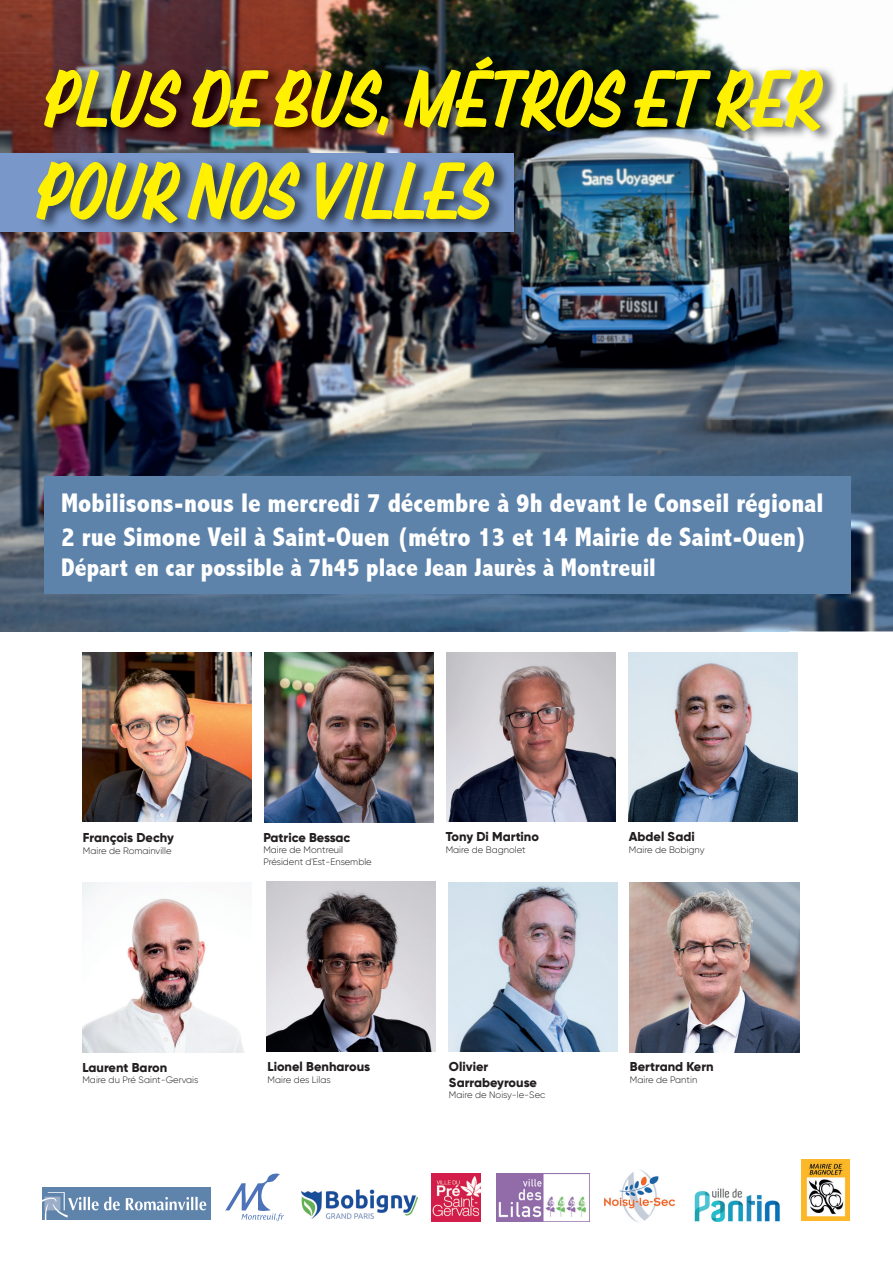
<style>
.page{position:relative;width:893px;height:1263px;background:#fff}
.page>*{position:absolute;margin:0;border:0;box-sizing:border-box;transform-origin:0 0}
.t1{font:800 condensed 27px/34.2px "Abadi";color:#fff}
.t2{font:800 condensed 25.5px "Abadi";color:#fff}
.t3{font:800 12.9px/15.1px "Gilroy";color:#231f20}
.t4{font:300 9.3px/11.7px "Gilroy";color:#231f20}
</style>
<div class="page">
<img style="left:0;top:0;width:726px;height:52px">
<img style="left:0;top:52px;width:52px;height:101px">
<img style="left:788px;top:83px;width:105px;height:548px">
<img style="left:52px;top:147px;width:736px;height:11px">
<img style="left:473px;top:158px;width:315px;height:473px">
<img style="left:0;top:232px;width:262px;height:399px">
<img style="left:262px;top:278px;width:211px;height:353px">
<div style="left:0;top:153px;width:514px;height:79px;background:#7997c9"></div>
<div style="left:44px;top:476px;width:806px;height:117px;background:#5d83ab"></div>
<img style="left:264px;top:653px;width:170px;height:169px">
<img style="left:267px;top:882px;width:169px;height:169px">
<img style="left:82px;top:883px;width:162px;height:169px">
<img style="left:82px;top:652px;width:170px;height:169px">
<img style="left:447px;top:653px;width:169px;height:168px">
<img style="left:448px;top:882px;width:170px;height:169px">
<img style="left:628px;top:653px;width:169px;height:168px">
<img style="left:630px;top:883px;width:169px;height:169px">
<img style="left:61px;top:160px;width:449px;height:75px">
<img style="left:35px;top:161px;width:460px;height:117px">
<img style="left:44px;top:52px;width:795px;height:95px">
<img style="left:43px;top:56px;width:781px;height:80px">
<svg style="left:225px;top:1173px;width:59px;height:48px"></svg>
<img style="left:302px;top:1189px;width:116px;height:29px">
<img style="left:801px;top:1160px;width:48px;height:60px">
<img style="left:604px;top:1169px;width:71px;height:53px">
<img style="left:432px;top:1173px;width:48px;height:48px">
<img style="left:694px;top:1188px;width:86px;height:34px">
<img style="left:496px;top:1174px;width:94px;height:47px">
<img style="left:43px;top:1187px;width:168px;height:32px">
<h1 class="t1" style="left:61px;top:485px;width:764px">Mobilisons-nous le mercredi 7 décembre à 9h devant le Conseil régional<br>2 rue Simone Veil à Saint-Ouen (métro 13 et 14 Mairie de Saint-Ouen)</h1>
<h2 class="t2" style="left:61px;top:553px;width:596px">Départ en car possible à 7h45 place Jean Jaurès à Montreuil</h2>
<h3 class="t3" style="left:83px;top:830px;width:93px">François Dechy</h3>
<p class="t4" style="left:83px;top:844px;width:90px">Maire de Romainville</p>
<h3 class="t3" style="left:263px;top:829px;width:89px">Patrice Bessac</h3>
<p class="t4" style="left:263px;top:844px;width:110px">Maire de Montreuil<br>Président d'Est-Ensemble</p>
<h3 class="t3" style="left:446px;top:829px;width:95px">Tony Di Martino</h3>
<p class="t4" style="left:446px;top:844px;width:81px">Maire de Bagnolet</p>
<h3 class="t3" style="left:82px;top:1059px;width:86px">Laurent Baron</h3>
<p class="t4" style="left:82px;top:1074px;width:118px">Maire du Pré Saint-Gervais</p>
<h3 class="t3" style="left:268px;top:1059px;width:104px">Lionel Benharous</h3>
<p class="t4" style="left:268px;top:1074px;width:65px">Maire des Lilas</p>
<h3 class="t3" style="left:449px;top:1059px;width:90px">Olivier<br>Sarrabeyrouse</h3>
<p class="t4" style="left:449px;top:1089px;width:98px">Maire de Noisy-le-Sec</p>
<h3 class="t3" style="left:629px;top:829px;width:67px">Abdel Sadi</h3>
<p class="t4" style="left:629px;top:844px;width:77px">Maire de Bobigny</p>
<h3 class="t3" style="left:630px;top:1059px;width:85px">Bertrand Kern</h3>
<p class="t4" style="left:630px;top:1074px;width:69px">Maire de Pantin</p>
</div>
